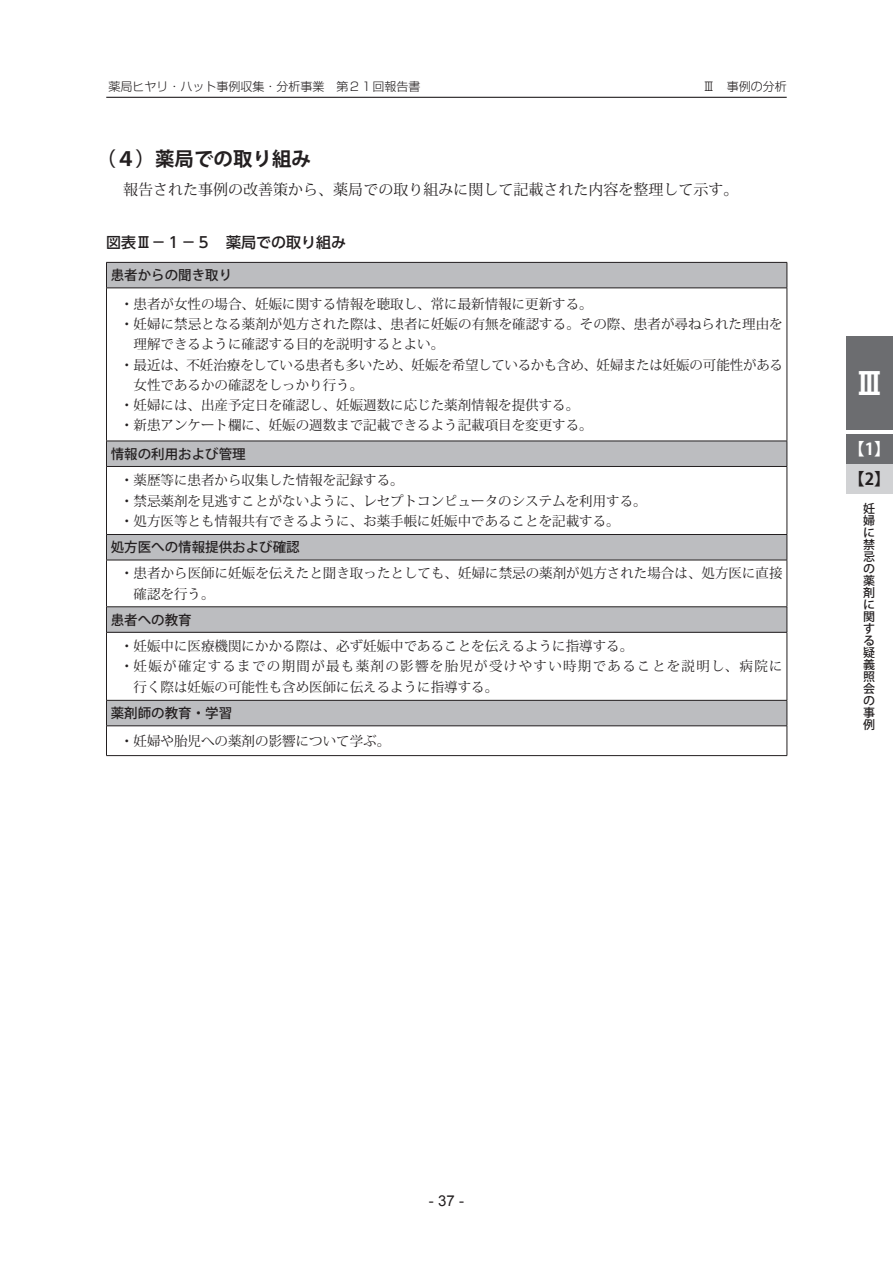
<style>
.page{position:relative;width:893px;height:1263px;background:#fff}
.page>*{position:absolute;margin:0;border:0;box-sizing:border-box;transform-origin:0 0}
.t1{font:30px "UD Shin Go Pro De Bold 90 msp RKSJ H";color:#fff}
.t2{font:19.5px "Koz Go Std Bold 90 msp RKSJ H";color:#231f20}
.t3{font:16.5px "Koz Go Pro Bold 90 msp RKSJ H";color:#fff}
.t4{font:16.5px "Koz Go Pro Bold 90 msp RKSJ H";color:#231f20}
.t5{font:15px "Koz Min Std Regular 90 msp RKSJ H";color:#231f20}
.t6{font:15px "UD Shin Go Pro Medium 90 msp RKSJ H";color:#231f20}
.t7{font:15px "Arial";color:#231f20}
.t8{font:13.5px/28.5px "Koz Min Std Regular 90 msp RKSJ H";color:#231f20}
.t9{font:13.5px/20.2px "Koz Min Std Regular 90 msp RKSJ H";letter-spacing:.095em;color:#231f20}
.t10{font:13.5px "Koz Go Std Medium 90 msp RKSJ H";color:#231f20}
.t11{font:12px "Shin Go Pro Light 90 msp RKSJ H";color:#231f20}
.t12{font:12px/12px "Koz Go Pro Medium 90 msp RKSJ V";color:#231f20;text-align:justify}
.s1{font-family:"Koz Go Std Medium 90 msp RKSJ H"}
</style>
<div class="page">
<div style="left:846px;top:336px;width:47px;height:94px;background:#6c6d70"></div>
<hr style="left:106px;top:97px;width:681px;height:1px;background:#231f20">
<div style="left:846px;top:434px;width:47px;height:30px;background:#6c6d70"></div>
<div style="left:846px;top:464px;width:47px;height:30px;background:#d1d2d4"></div>
<div style="left:106px;top:262px;width:681px;height:26px;background:#bcbdc0"></div>
<div style="left:106px;top:441px;width:681px;height:25px;background:#bcbdc0"></div>
<div style="left:106px;top:535px;width:681px;height:25px;background:#bcbdc0"></div>
<div style="left:106px;top:607px;width:681px;height:25px;background:#bcbdc0"></div>
<div style="left:106px;top:700px;width:681px;height:26px;background:#bcbdc0"></div>
<hr style="left:106px;top:262px;width:681px;height:1px;background:#231f20">
<svg style="left:106px;top:263px;width:1px;height:25px"></svg>
<svg style="left:787px;top:263px;width:1px;height:25px"></svg>
<hr style="left:106px;top:288px;width:681px;height:1px;background:#231f20">
<hr style="left:106px;top:288px;width:1px;height:153px;background:#231f20">
<hr style="left:787px;top:288px;width:1px;height:153px;background:#231f20">
<hr style="left:106px;top:441px;width:681px;height:1px;background:#231f20">
<svg style="left:106px;top:441px;width:1px;height:25px"></svg>
<svg style="left:787px;top:441px;width:1px;height:25px"></svg>
<hr style="left:106px;top:466px;width:681px;height:1px;background:#231f20">
<hr style="left:106px;top:467px;width:1px;height:67px;background:#231f20">
<hr style="left:787px;top:467px;width:1px;height:67px;background:#231f20">
<hr style="left:106px;top:534px;width:681px;height:1px;background:#231f20">
<svg style="left:106px;top:535px;width:1px;height:25px"></svg>
<svg style="left:787px;top:535px;width:1px;height:25px"></svg>
<hr style="left:106px;top:560px;width:681px;height:1px;background:#231f20">
<hr style="left:106px;top:560px;width:1px;height:47px;background:#231f20">
<hr style="left:787px;top:560px;width:1px;height:47px;background:#231f20">
<hr style="left:106px;top:607px;width:681px;height:1px;background:#231f20">
<svg style="left:106px;top:608px;width:1px;height:24px"></svg>
<svg style="left:787px;top:607px;width:1px;height:25px"></svg>
<hr style="left:106px;top:632px;width:681px;height:1px;background:#231f20">
<hr style="left:106px;top:633px;width:1px;height:67px;background:#231f20">
<hr style="left:787px;top:633px;width:1px;height:67px;background:#231f20">
<hr style="left:106px;top:700px;width:681px;height:1px;background:#231f20">
<hr style="left:106px;top:726px;width:681px;height:1px;background:#231f20">
<svg style="left:106px;top:701px;width:1px;height:54px"></svg>
<svg style="left:787px;top:701px;width:1px;height:54px"></svg>
<hr style="left:106px;top:755px;width:681px;height:1px;background:#231f20">
<p class="t11" style="left:108px;top:82px;width:314px">薬局ヒヤリ・ハット事例収集・分析事業　第２１回報告書</p>
<p class="t11" style="left:703px;top:82px;width:86px">Ⅲ　事例の分析</p>
<p class="t2" style="left:97px;top:151px;width:216px">（４）薬局での取り組み</p>
<p class="t5" style="left:123px;top:184px;width:617px">報告された事例の改善策から、薬局での取り組みに関して記載された内容を整理して示す。</p>
<p class="t6" style="left:106px;top:236px;width:241px">図表Ⅲ－１－５　薬局での取り組み</p>
<p class="t8" style="left:120px;top:263px;width:474px;text-indent:-9px"><span class="s1">患者からの聞き取り<br></span>・患者が女性の場合、妊娠に関する情報を聴取し、常に最新情報に更新する。</p>
<p class="t8" style="left:120px;top:312px;width:664px">・ 妊婦に禁忌となる薬剤が処方された際は、患者に妊娠の有無を確認する。その際、患者が尋ねられた理由を</p>
<p class="t8" style="left:134px;top:332px;width:312px">理解できるように確認する目的を説明するとよい。</p>
<p class="t8" style="left:120px;top:352px;width:664px">・ 最近は、不妊治療をしている患者も多いため、妊娠を希望しているかも含め、妊婦または妊娠の可能性がある</p>
<p class="t8" style="left:134px;top:372px;width:231px">女性であるかの確認をしっかり行う。</p>
<p class="t8" style="left:120px;top:393px;width:460px">・妊婦には、出産予定日を確認し、妊娠週数に応じた薬剤情報を提供する。</p>
<p class="t8" style="left:120px;top:413px;width:474px">・新患アンケート欄に、妊娠の週数まで記載できるよう記載項目を変更する。</p>
<p class="t8" style="left:120px;top:442px;width:285px;line-height:26.5px;text-indent:-9px"><span class="s1">情報の利用および管理<br></span>・薬歴等に患者から収集した情報を記録する。</p>
<p class="t8" style="left:120px;top:492px;width:528px;line-height:20.2px">・禁忌薬剤を見逃すことがないように、レセプトコンピュータのシステムを利用する。・処方医等とも情報共有できるように、お薬手帳に妊娠中であることを記載する。</p>
<p class="t8" style="left:120px;top:536px;width:664px;line-height:26px;text-indent:-9px"><span class="s1">処方医への情報提供および確認<br></span>・ 患者から医師に妊娠を伝えたと聞き取ったとしても、妊婦に禁忌の薬剤が処方された場合は、処方医に直接</p>
<p class="t8" style="left:134px;top:581px;width:82px">確認を行う。</p>
<p class="t10" style="left:111px;top:615px;width:82px">患者への教育</p>
<p class="t8" style="left:120px;top:634px;width:514px">・妊娠中に医療機関にかかる際は、必ず妊娠中であることを伝えるように指導する。</p>
<p class="t9" style="left:134px;top:658px;width:650px;text-indent:-14px">・ 妊娠が確定するまでの期間が最も薬剤の影響を胎児が受けやすい時期であることを説明し、病院に行く際は妊娠の可能性も含め医師に伝えるように指導する。</p>
<p class="t8" style="left:120px;top:701px;width:271px;line-height:27.6px;text-indent:-9px"><span class="s1">薬剤師の教育・学習<br></span>・妊婦や胎児への薬剤の影響について学ぶ。</p>
<p class="t1" style="left:854px;top:372px;width:31px">Ⅲ</p>
<p class="t3" style="left:848px;top:443px;width:44px">【1】</p>
<p class="t4" style="left:848px;top:473px;width:44px">【2】</p>
<p class="t12" style="left:863px;top:504px;width:13px">妊婦に禁忌の薬剤に関する疑義照会の事例</p>
<p class="t7" style="left:429px;top:1192px;width:37px">- 37 -</p>
</div>
